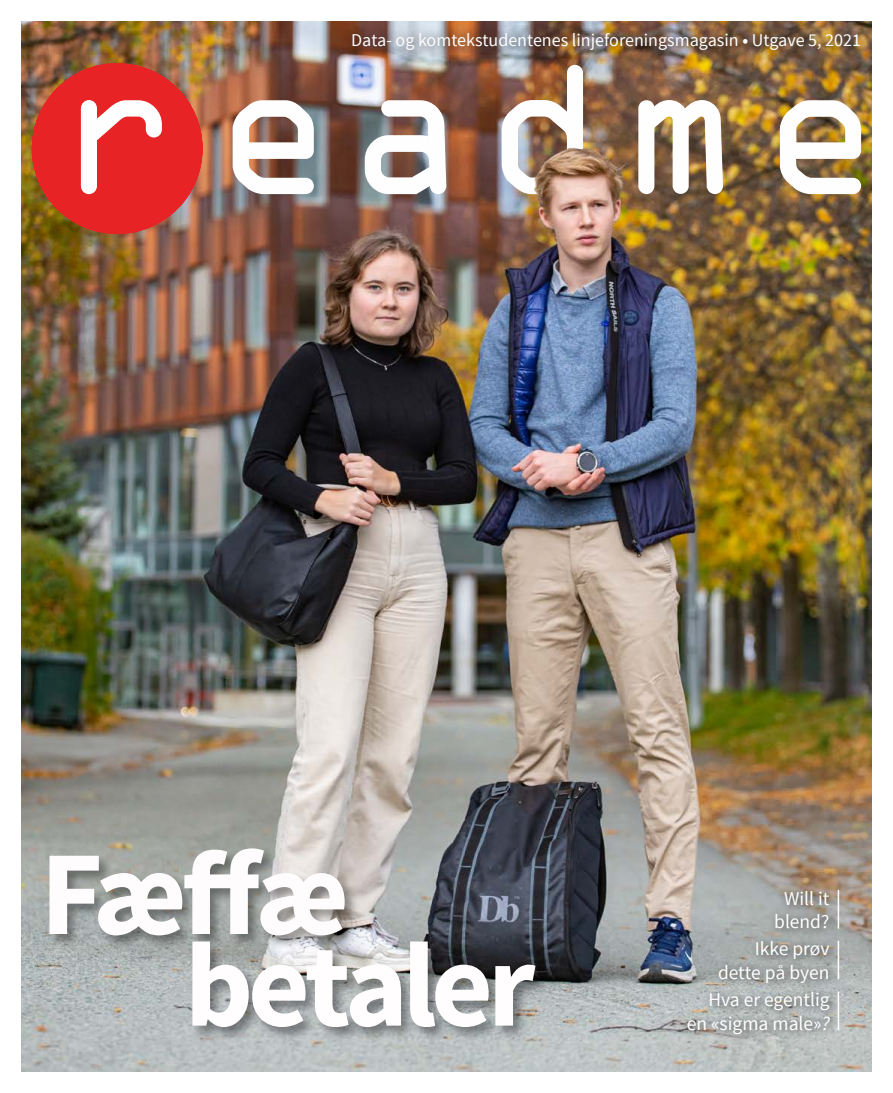
<style>
.page{position:relative;width:893px;height:1093px;background:#fff}
.page>*{position:absolute;margin:0;border:0;box-sizing:border-box;transform-origin:0 0}
.t1{font:700 120px "Source Sans Pro";letter-spacing:-.045em;color:#fffdfe}
.t2{font:19.5px/23.4px "Source Sans Pro";color:#fff;text-align:right}
.t3{font:18px "Source Sans Pro";color:#fff}
.s1{font-weight:600}
.s2{font-style:italic}
</style>
<div class="page">
<img style="left:21px;top:21px;width:850px;height:1050px">
<div style="left:32px;top:63px;width:171px;height:171px;background:#e92426;border-radius:50%"></div>
<svg style="left:81px;top:100px;width:81px;height:95px"></svg>
<svg style="left:233px;top:100px;width:81px;height:94px"></svg>
<svg style="left:365px;top:100px;width:81px;height:94px"></svg>
<img style="left:502px;top:65px;width:81px;height:129px">
<img style="left:638px;top:100px;width:85px;height:94px">
<img style="left:780px;top:100px;width:81px;height:94px">
<div style="left:48px;top:847px;width:312px;height:103px;background:#000;opacity:.38"></div>
<div style="left:341px;top:22px;width:532px;height:42px;background:#000;opacity:.69"></div>
<div style="left:191px;top:940px;width:359px;height:102px;background:#000;opacity:.38"></div>
<div style="left:681px;top:986px;width:158px;height:57px;background:#000;opacity:.6"></div>
<hr style="left:838px;top:991px;width:1px;height:39px;background:#fff">
<div style="left:712px;top:935px;width:126px;height:57px;background:#000;opacity:.6"></div>
<hr style="left:838px;top:941px;width:1px;height:38px;background:#fff">
<div style="left:769px;top:883px;width:69px;height:54px;background:#000;opacity:.6"></div>
<hr style="left:838px;top:890px;width:1px;height:38px;background:#fff">
<p class="t3" style="left:351px;top:29px;width:511px">Data- og komtekstudentenes linjeforeningsmagasin <span class="s1">•</span> Utgave 5, 2021</p>
<h1 class="t1" style="left:40px;top:817px;width:310px">Fæffæ</h1>
<p class="t2" style="left:774px;top:887px;width:57px;text-align:center">Will it blend?</p>
<h1 class="t1" style="left:185px;top:909px;width:352px">betaler</h1>
<p class="t2" style="left:718px;top:937px;width:113px">Ikke prøv dette på byen</p>
<p class="t2" style="left:687px;top:988px;width:144px">Hva er egentlig en «sigma male»<span class="s2">?</span></p>
</div>
